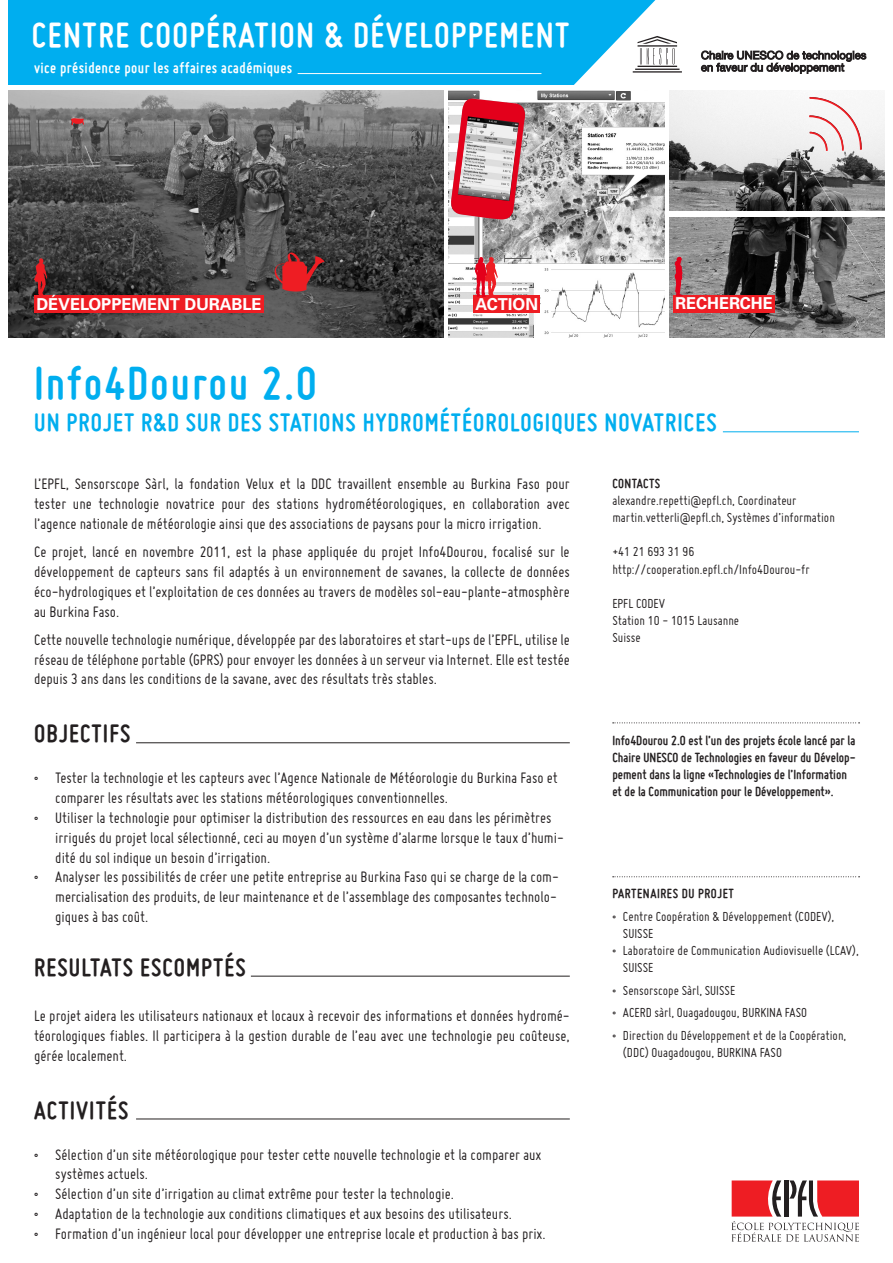
<style>
.page{position:relative;width:893px;height:1263px;background:#fff}
.page>*{position:absolute;margin:0;border:0;box-sizing:border-box;transform-origin:0 0}
.t1{font:700 49.5px "Miso";letter-spacing:.04em;color:#00aeef}
.t2{font:700 37.5px "Miso";letter-spacing:.04em;color:#fff}
.t3{font:700 27px "Miso";letter-spacing:.04em;color:#00aeef}
.t4{font:700 27px "Miso";letter-spacing:.04em;color:#231f20}
.t5{font:16.5px/19.8px "Miso";color:#231f20;text-align:justify}
.t6{font:700 16.5px "Miso";letter-spacing:.025em;color:#fff}
.t7{font:700 16.5px "Univers Com 65";color:#fff}
.t8{font:14.25px/17.1px "Miso";color:#231f20}
.t9{font:700 14.25px/17.1px "Miso";color:#231f20}
.t10{font:700 14.25px "Miso";letter-spacing:.04em;color:#231f20}
.s1{font-weight:700}
</style>
<div class="page">
<hr style="left:723px;top:431px;width:136px;height:1px;background:#00aeef">
<svg style="left:731px;top:1180px;width:128px;height:62px"></svg>
<div style="left:9px;top:0;width:884px;height:85px;background:#00aeef"></div>
<hr style="left:298px;top:73px;width:243px;height:1px;background:#fff">
<img style="left:669px;top:90px;width:215px;height:247px">
<img style="left:9px;top:90px;width:435px;height:247px">
<img style="left:449px;top:90px;width:215px;height:247px">
<div style="left:473px;top:296px;width:67px;height:17px;background:#ee1d23"></div>
<div style="left:34px;top:296px;width:230px;height:17px;background:#ee1d23"></div>
<div style="left:668px;top:211px;width:221px;height:5px;background:#fff"></div>
<svg style="left:475px;top:257px;width:23px;height:40px"></svg>
<svg style="left:807px;top:96px;width:56px;height:57px"></svg>
<svg style="left:71px;top:118px;width:13px;height:8px"></svg>
<svg style="left:449px;top:98px;width:79px;height:122px"></svg>
<svg style="left:273px;top:252px;width:52px;height:40px;background:#8a2f32"></svg>
<div style="left:674px;top:296px;width:101px;height:17px;background:#ee1d23"></div>
<svg style="left:675px;top:257px;width:8px;height:39px"></svg>
<svg style="left:34px;top:258px;width:13px;height:38px"></svg>
<hr style="left:136px;top:742px;width:434px;height:1px;background:#231f20">
<hr style="left:251px;top:976px;width:319px;height:1px;background:#231f20">
<hr style="left:136px;top:1118px;width:434px;height:1px;background:#231f20">
<svg style="left:613px;top:722px;width:247px;height:1px"></svg>
<svg style="left:613px;top:876px;width:247px;height:1px"></svg>
<svg style="left:574px;top:0;width:319px;height:85px;background:#cee4ec"></svg>
<p class="t2" style="left:32px;top:13px;width:141px">CENTRE COOPÉR</p>
<p class="t2" style="left:239px;top:13px;width:212px">ATION &amp; DÉVELOPPE</p>
<p class="t2" style="left:499px;top:13px;width:71px">MENT</p>
<p class="t6" style="left:34px;top:59px;width:260px">vice présidence pour les affaires académiques</p>
<p class="t7" style="left:36px;top:294px;width:227px">DÉVELOPPEMENT DURABLE</p>
<p class="t7" style="left:475px;top:294px;width:64px">ACTION</p>
<p class="t7" style="left:675px;top:294px;width:12px">REC</p>
<p class="t7" style="left:707px;top:294px;width:23px">HERC</p>
<p class="t7" style="left:751px;top:294px;width:22px">HE</p>
<p class="t1" style="left:34px;top:355px;width:284px">Info4Dourou 2.0</p>
<p class="t3" style="left:34px;top:407px;width:684px">UN projet r&amp;d SUR DES STATIONS HYDROMéTéOROLOGIQUES NOVATRICES</p>
<p class="t5" style="left:34px;top:474px;width:537px">L’EPFL, Sensorscope Sàrl, la fondation Velux et la DDC travaillent ensemble au Burkina Faso pour tester une technologie novatrice pour des stations hydrométéorologiques, en collaboration avec l’agence nationale de météorologie ainsi que des associations de paysans pour la micro irrigation.</p>
<p class="t5" style="left:34px;top:542px;width:537px">Ce projet, lancé en novembre 2011, est la phase appliquée du projet Info4Dourou, focalisé sur le développement de capteurs sans fil adaptés à un environnement de savanes, la collecte de données éco-hydrologiques et l’exploitation de ces données au travers de modèles sol-eau-plante-atmosphère au Burkina Faso.</p>
<p class="t5" style="left:34px;top:629px;width:537px">Cette nouvelle technologie numérique, développée par des laboratoires et start-ups de l’EPFL, utilise le réseau de téléphone portable (GPRS) pour envoyer les données à un serveur via Internet. Elle est testée depuis 3 ans dans les conditions de la savane, avec des résultats très stables.</p>
<p class="t4" style="left:34px;top:718px;width:98px">OBJECTIFS</p>
<p class="t5" style="left:55px;top:768px;width:504px;text-indent:-21px">• Tester la technologie et les capteurs avec l’Agence Nationale de Météorologie du Burkina Faso et comparer les résultats avec les stations météorologiques conventionnelles.</p>
<p class="t5" style="left:55px;top:808px;width:510px;text-align:left;text-indent:-21px">• Utiliser la technologie pour optimiser la distribution des ressources en eau dans les périmètres irrigués du projet local sélectionné, ceci au moyen d’un système d’alarme lorsque le taux d’humi&shy;dité du sol indique un besoin d’irrigation.</p>
<p class="t5" style="left:55px;top:867px;width:505px;text-align:left;text-indent:-21px">• Analyser les possibilités de créer une petite entreprise au Burkina Faso qui se charge de la com&shy;mercialisation des produits, de leur maintenance et de l’assemblage des composantes technolo&shy;giques à bas coût.</p>
<p class="t4" style="left:34px;top:952px;width:212px">resultats escomptés</p>
<p class="t5" style="left:34px;top:1006px;width:537px">Le projet aidera les utilisateurs nationaux et locaux à recevoir des informations et données hydromé&shy;téorologiques fiables. Il participera à la gestion durable de l’eau avec une technologie peu coûteuse, gérée localement.</p>
<p class="t4" style="left:34px;top:1095px;width:94px">activités</p>
<p class="t5" style="left:55px;top:1144px;width:488px;text-indent:-21px">• Sélection d’un site météorologique pour tester cette nouvelle technologie et la comparer aux systèmes actuels.</p>
<p class="t5" style="left:34px;top:1184px;width:421px">• Sélection d’un site d’irrigation au climat extrême pour tester la technologie.</p>
<p class="t5" style="left:34px;top:1204px;width:479px">• Adaptation de la technologie aux conditions climatiques et aux besoins des utilisateurs.</p>
<p class="t5" style="left:34px;top:1223px;width:513px">• Formation d’un ingénieur local pour développer une entreprise locale et production à bas prix.</p>
<p class="t8" style="left:612px;top:475px;width:224px"><span class="s1">CONTACTS<br></span>alexandre.repetti@epfl.ch, Coordinateur martin.vetterli@epfl.ch, Systèmes d’information</p>
<p class="t8" style="left:612px;top:543px;width:199px">+41 21 693 31 96 http://cooperation.epfl.ch/Info4Dourou-fr</p>
<p class="t8" style="left:612px;top:594px;width:128px">EPFL CODEV<br>Station 10 - 1015 Lausanne<br>Suisse</p>
<p class="t9" style="left:612px;top:731px;width:245px">Info4Dourou 2.0 est l’un des projets école lancé par la Chaire UNESCO de Technologies en faveur du Dévelop&shy;pement dans la ligne «Technologies de l’Information et de la Communication pour le Développement».</p>
<p class="t10" style="left:612px;top:886px;width:123px">partenai res du projet</p>
<p class="t8" style="left:623px;top:908px;width:213px;text-indent:-11px">• Centre Coopération &amp; Développement (CODEV),<br>SUISSE</p>
<p class="t8" style="left:623px;top:942px;width:237px;text-indent:-11px">• Laboratoire de Communication Audiovisuelle (LCAV),<br>SUISSE</p>
<p class="t8" style="left:612px;top:981px;width:124px">• Sensorscope Sàrl, SUISSE</p>
<p class="t8" style="left:612px;top:1004px;width:196px">• ACERD sàrl, Ouagadougou, BURKINA FASO</p>
<p class="t8" style="left:623px;top:1026px;width:225px;text-indent:-11px">• Direction du Développement et de la Coopération, (DDC) Ouagadougou, BURKINA FASO</p>
</div>
